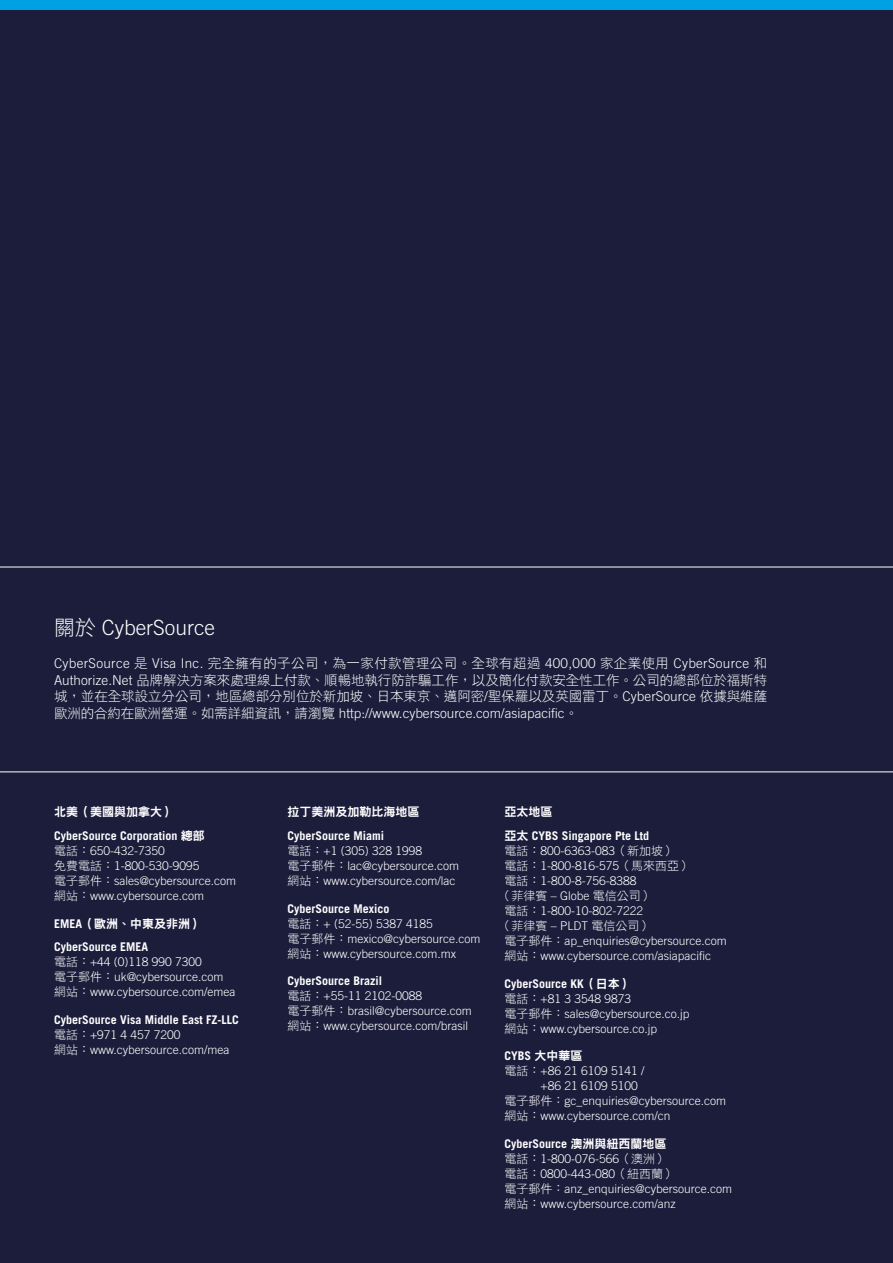
<style>
.page{position:relative;width:893px;height:1263px;background:#1c1d3b}
.page>*{position:absolute;margin:0;border:0;box-sizing:border-box;transform-origin:0 0}
.t1{font:300 21px "Trade Gothic LT Std";color:#fff}
.t2{font:13.5px/16.5px "DF Hei Std W3";letter-spacing:-.005em;color:#fff}
.t3{font:300 13.5px "Trade Gothic LT Std";letter-spacing:.025em;color:#fff}
.t4{font:300 13.5px "Trade Gothic LT Std";color:#fff}
.t5{font:300 12px/15px "Trade Gothic LT Std";color:#fff}
.t6{font:12px "DF Hei Std W9";color:#fff}
.t7{font:12px "DF Hei Std W3";color:#fff}
.t8{font:700 12px "Trade Gothic LT Std";color:#fff}
.s1{font-family:"DF Hei Std W3";font-weight:400}
.s2{font-family:"Trade Gothic LT Std";font-weight:300}
.s3{font-weight:700}
.s4{font-family:"DF Hei Std W9";font-weight:400}
.s5{font-family:"Trade Gothic LT Std";font-weight:700}
</style>
<div class="page">
<div style="left:0;top:0;width:893px;height:10px;background:#00a1e4"></div>
<hr style="left:0;top:771px;width:893px;height:1px;background:#fff">
<hr style="left:0;top:567px;width:893px;height:1px;background:#fff">
<h1 class="t1" style="left:54px;top:615px;width:163px"><span class="s1">關於</span> CyberSource</h1>
<p class="t3" style="left:54px;top:656px;width:715px">CyberSource <span class="s1">是</span> Visa Inc. <span class="s1">完全擁有的子公司，為一家付款管理公司。全球有超過</span> 400,000 <span class="s1">家企業使用</span> CyberSource <span class="s1">和</span></p>
<p class="t2" style="left:54px;top:672px;width:715px"><span class="s2">Authorize.Net</span> 品牌解決方案來處理線上付款、順暢地執行防詐騙工作，以及簡化付款安全性工作。公司的總部位於福斯特城，並在全球設立分公司，地區總部分別位於新加坡、日本東京、邁阿密<span class="s2">/</span>聖保羅以及英國雷丁。<span class="s2">CyberSource</span> 依據與維薩</p>
<p class="t4" style="left:54px;top:705px;width:526px"><span class="s1">歐洲的合約在歐洲營運。如需詳細資訊，請瀏覽</span> http://www.cybersource.com/asiapacific<span class="s1">。</span></p>
<p class="t6" style="left:54px;top:805px;width:121px">北美（美國與加拿大）</p>
<p class="t5" style="left:54px;top:828px;width:184px"><span class="s3">CyberSource Corporation</span> <span class="s4">總部<br></span><span class="s1">電話：</span>650-432-7350<br><span class="s1">免費電話：</span>1-800-530-9095<br><span class="s1">電子郵件：</span>sales@cybersource.com<span class="s1">網站：</span>www.cybersource.com</p>
<p class="t6" style="left:54px;top:917px;width:150px"><span class="s5">EMEA</span> （歐洲、中東及非洲）</p>
<p class="t5" style="left:54px;top:939px;width:183px"><span class="s3">CyberSource EMEA<br></span><span class="s1">電話：</span>+44 (0)118 990 7300<br><span class="s1">電子郵件：</span>uk@cybersource.com<span class="s1">網站：</span>www.cybersource.com/emea</p>
<p class="t5" style="left:54px;top:1012px;width:186px"><span class="s3">CyberSource Visa Middle East FZ-LLC</span><span class="s1">電話：</span>+971 4 457 7200<br><span class="s1">網站：</span>www.cybersource.com/mea</p>
<p class="t6" style="left:287px;top:805px;width:134px">拉丁美洲及加勒比海地區</p>
<p class="t5" style="left:287px;top:828px;width:173px"><span class="s3">CyberSource Miami<br></span><span class="s1">電話：</span>+1 (305) 328 1998<br><span class="s1">電子郵件：</span>lac@cybersource.com<span class="s1">網站：</span>www.cybersource.com/lac</p>
<p class="t5" style="left:287px;top:901px;width:194px"><span class="s3">CyberSource Mexico<br></span><span class="s1">電話：</span>+ (52-55) 5387 4185<br><span class="s1">電子郵件：</span>mexico@cybersource.com<span class="s1">網站：</span>www.cybersource.com.mx</p>
<p class="t5" style="left:287px;top:973px;width:186px"><span class="s3">CyberSource Brazil<br></span><span class="s1">電話：</span>+55-11 2102-0088<br><span class="s1">電子郵件：</span>brasil@cybersource.com<span class="s1">網站：</span>www.cybersource.com/brasil</p>
<p class="t6" style="left:505px;top:805px;width:49px">亞太地區</p>
<p class="t5" style="left:505px;top:828px;width:188px"><span class="s4">亞太</span> <span class="s3">CYBS Singapore Pte Ltd<br></span><span class="s1">電話：</span>800-6363-083<span class="s1">（新加坡）<br>電話：</span>1-800-816-575<span class="s1">（馬來西亞）電話：</span>1-800-8-756-8388</p>
<p class="t7" style="left:499px;top:889px;width:155px">（菲律賓 <span class="s2">– Globe</span> 電信公司）</p>
<p class="t5" style="left:505px;top:903px;width:140px"><span class="s1">電話：</span>1-800-10-802-7222</p>
<p class="t7" style="left:499px;top:919px;width:154px">（菲律賓 <span class="s2">– PLDT</span> 電信公司）</p>
<p class="t5" style="left:505px;top:933px;width:224px"><span class="s1">電子郵件：</span>ap_enquiries@cybersource.com<span class="s1">網站：</span>www.cybersource.com/asiapacific</p>
<p class="t5" style="left:505px;top:976px;width:186px"><span class="s3">CyberSource KK</span><span class="s4">（日本）<br></span><span class="s1">電話：</span>+81 3 3548 9873<br><span class="s1">電子郵件：</span>sales@cybersource.co.jp<span class="s1">網站：</span>www.cybersource.co.jp</p>
<p class="t8" style="left:505px;top:1049px;width:80px">CYBS <span class="s4">大中華區</span></p>
<p class="t5" style="left:505px;top:1063px;width:141px"><span class="s1">電話：</span>+86 21 6109 5141 /</p>
<p class="t5" style="left:541px;top:1078px;width:99px">+86 21 6109 5100</p>
<p class="t5" style="left:505px;top:1093px;width:223px"><span class="s1">電子郵件：</span>gc_enquiries@cybersource.com</p>
<p class="t5" style="left:505px;top:1108px;width:168px"><span class="s1">網站：</span>www.cybersource.com/cn</p>
<p class="t5" style="left:505px;top:1136px;width:229px"><span class="s3">CyberSource</span> <span class="s4">澳洲與紐西蘭地區<br></span><span class="s1">電話：</span>1-800-076-566<span class="s1">（澳洲）<br>電話：</span>0800-443-080<span class="s1">（紐西蘭）<br>電子郵件：</span>anz_enquiries@cybersource.com<span class="s1">網站：</span>www.cybersource.com/anz</p>
</div>
